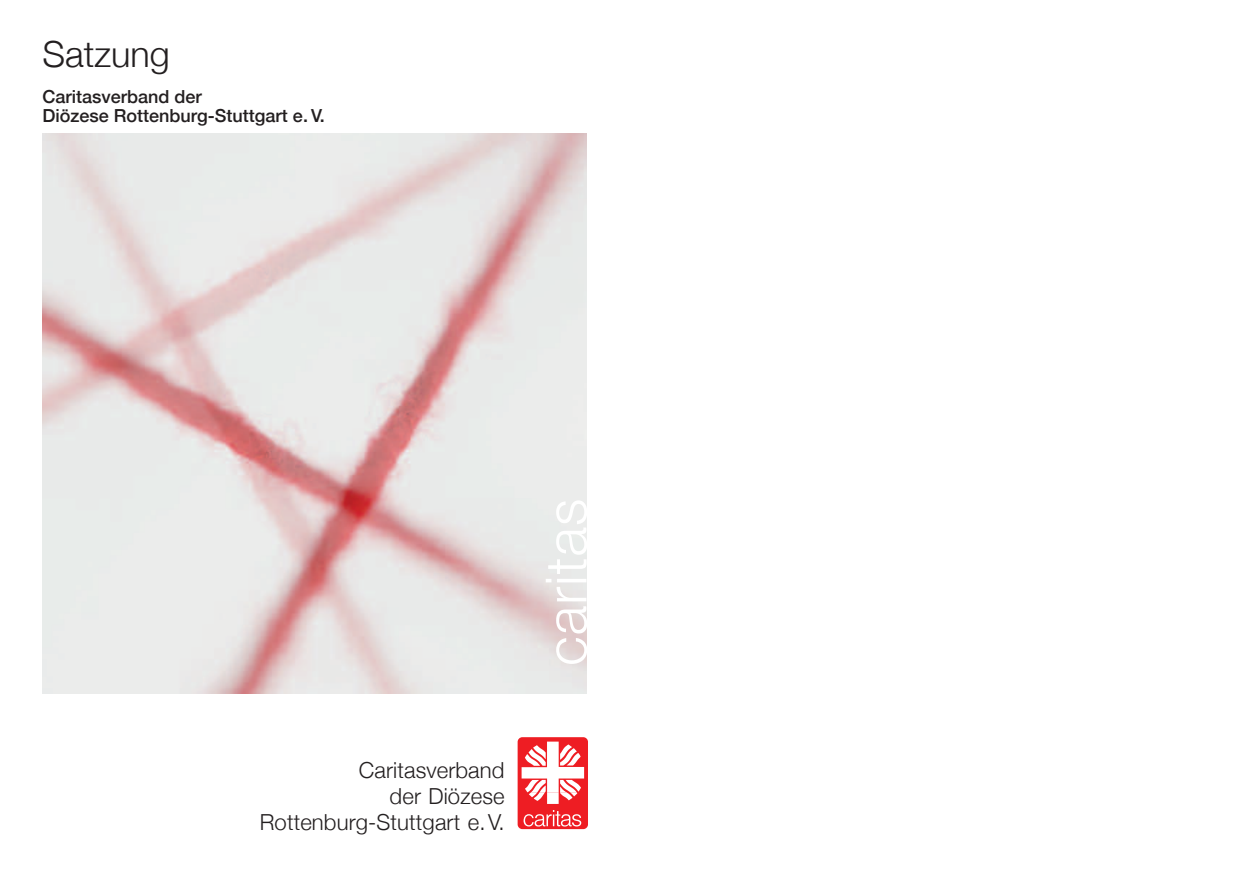
<style>
.page{position:relative;width:1259px;height:893px;background:#fff}
.page>*{position:absolute;margin:0;border:0;box-sizing:border-box;transform-origin:0 0}
.t1{font:300 57px "Helvetica Neue";letter-spacing:.015em;color:#fff}
.t2{font:300 36px "Helvetica Neue";color:#231f20}
.t3{font:300 22.05px/26.1px "Helvetica Neue";letter-spacing:.005em;color:#231f20;text-align:right}
.t4{font:500 18px/19.5px "Helvetica Neue";color:#231f20}
</style>
<div class="page">
<img style="left:43px;top:134px;width:544px;height:559px">
<div style="left:517px;top:737px;width:71px;height:92px;background:#ee1d23;border-radius:5px"></div>
<svg style="left:521px;top:742px;width:63px;height:62px"></svg>
<svg style="left:523px;top:810px;width:58px;height:16px"></svg>
<h2 class="t2" style="left:43px;top:32px;width:129px">Satzung</h2>
<p class="t4" style="left:43px;top:86px;width:284px">Caritasverband der<br>Diözese Rottenburg-Stuttgart e. V.</p>
<p class="t3" style="left:260px;top:756px;width:246px">Caritasverband<br>der Diözese<br>Rottenburg-Stuttgart e.V.</p>
<h1 class="t1" style="left:531px;top:666px;width:169px;rotate:-90deg">caritas</h1>
</div>
